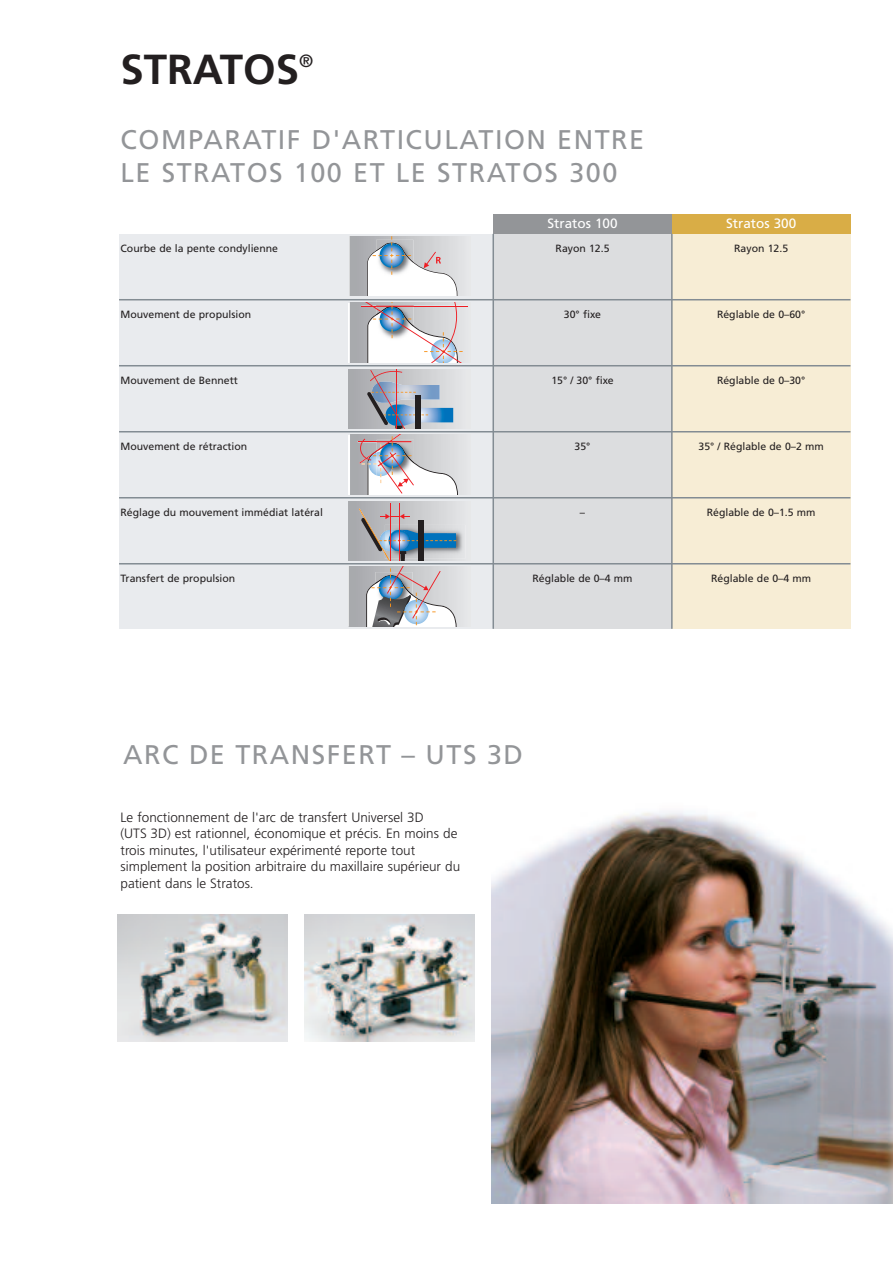
<style>
.page{position:relative;width:893px;height:1263px;background:#fff}
.page>*{position:absolute;margin:0;border:0;box-sizing:border-box;transform-origin:0 0}
.t1{font:700 42px "Frutiger";color:#231f20}
.t2{font:27px/32.4px "Frutiger";letter-spacing:.055em;color:#939598}
.t3{font:17.7px "Frutiger";color:#231f20}
.t4{font:300 13.5px/16.5px "Frutiger";color:#231f20}
.t5{font:13.5px "Frutiger";color:#fff}
.t6{font:10.5px "Frutiger";color:#231f20}
</style>
<div class="page">
<div style="left:119px;top:234px;width:374px;height:395px;background:#e9ebee"></div>
<div style="left:672px;top:234px;width:178px;height:395px;background:#f7edd5"></div>
<div style="left:672px;top:215px;width:178px;height:19px;background:#d9ad46"></div>
<div style="left:493px;top:215px;width:179px;height:19px;background:#939598"></div>
<div style="left:493px;top:234px;width:179px;height:395px;background:#dcdddf"></div>
<svg style="left:350px;top:236px;width:109px;height:60px;background:#ced1d5"></svg>
<hr style="left:119px;top:299px;width:731px;height:1px;background:#838c93">
<hr style="left:119px;top:365px;width:731px;height:1px;background:#838c93">
<hr style="left:119px;top:431px;width:731px;height:1px;background:#838c93">
<hr style="left:119px;top:497px;width:731px;height:1px;background:#838c93">
<hr style="left:119px;top:563px;width:731px;height:1px;background:#838c93">
<svg style="left:349px;top:303px;width:122px;height:126px"></svg>
<div style="left:415px;top:395px;width:5px;height:34px;background:#231f20"></div>
<img style="left:350px;top:435px;width:109px;height:59px">
<svg style="left:349px;top:501px;width:115px;height:59px;background:#a0a9b3"></svg>
<svg style="left:349px;top:567px;width:109px;height:60px;background:#b6b8be"></svg>
<hr style="left:671px;top:234px;width:2px;height:395px;background:#838c93">
<hr style="left:492px;top:234px;width:2px;height:395px;background:#838c93">
<img style="left:492px;top:812px;width:401px;height:391px">
<img style="left:118px;top:914px;width:170px;height:128px">
<img style="left:305px;top:914px;width:170px;height:128px">
<h1 class="t1" style="left:121px;top:53px;width:180px">STRATOS</h1>
<h3 class="t3" style="left:299px;top:53px;width:16px">®</h3>
<h2 class="t2" style="left:121px;top:126px;width:525px">COMPARATIF D'ARTICULATION ENTRE<br>LE STRATOS 100 ET LE STRATOS 300</h2>
<p class="t6" style="left:121px;top:245px;width:159px">Courbe de la pente condylienne</p>
<p class="t5" style="left:547px;top:218px;width:72px">Stratos 100</p>
<p class="t5" style="left:726px;top:218px;width:72px">Stratos 300</p>
<p class="t6" style="left:734px;top:245px;width:55px">Rayon 12.5</p>
<p class="t6" style="left:556px;top:245px;width:55px">Rayon 12.5</p>
<p class="t6" style="left:121px;top:311px;width:132px">Mouvement de propulsion</p>
<p class="t6" style="left:564px;top:311px;width:39px">30° fixe</p>
<p class="t6" style="left:717px;top:311px;width:90px">Réglable de 0–60°</p>
<p class="t6" style="left:121px;top:377px;width:119px">Mouvement de Bennett</p>
<p class="t6" style="left:551px;top:377px;width:64px">15° / 30° fixe</p>
<p class="t6" style="left:717px;top:377px;width:90px">Réglable de 0–30°</p>
<p class="t6" style="left:121px;top:443px;width:128px">Mouvement de rétraction</p>
<p class="t6" style="left:575px;top:443px;width:17px">35°</p>
<p class="t6" style="left:698px;top:443px;width:127px">35° / Réglable de 0–2 mm</p>
<p class="t6" style="left:121px;top:509px;width:204px">Réglage du mouvement immédiat latéral</p>
<p class="t6" style="left:580px;top:509px;width:7px">–</p>
<p class="t6" style="left:707px;top:509px;width:110px">Réglable de 0–1.5 mm</p>
<p class="t6" style="left:121px;top:575px;width:116px">Transfert de propulsion</p>
<p class="t6" style="left:532px;top:575px;width:102px">Réglable de 0–4 mm</p>
<p class="t6" style="left:711px;top:575px;width:102px">Réglable de 0–4 mm</p>
<h2 class="t2" style="left:123px;top:741px;width:402px">ARC DE TRANSFERT – UTS 3D</h2>
<p class="t4" style="left:121px;top:810px;width:341px">Le fonctionnement de l'arc de transfert Universel 3D<br>(UTS 3D) est rationnel, économique et précis. En moins de trois minutes, l'utilisateur expérimenté reporte tout simplement la position arbitraire du maxillaire supérieur du patient dans le Stratos.</p>
</div>
